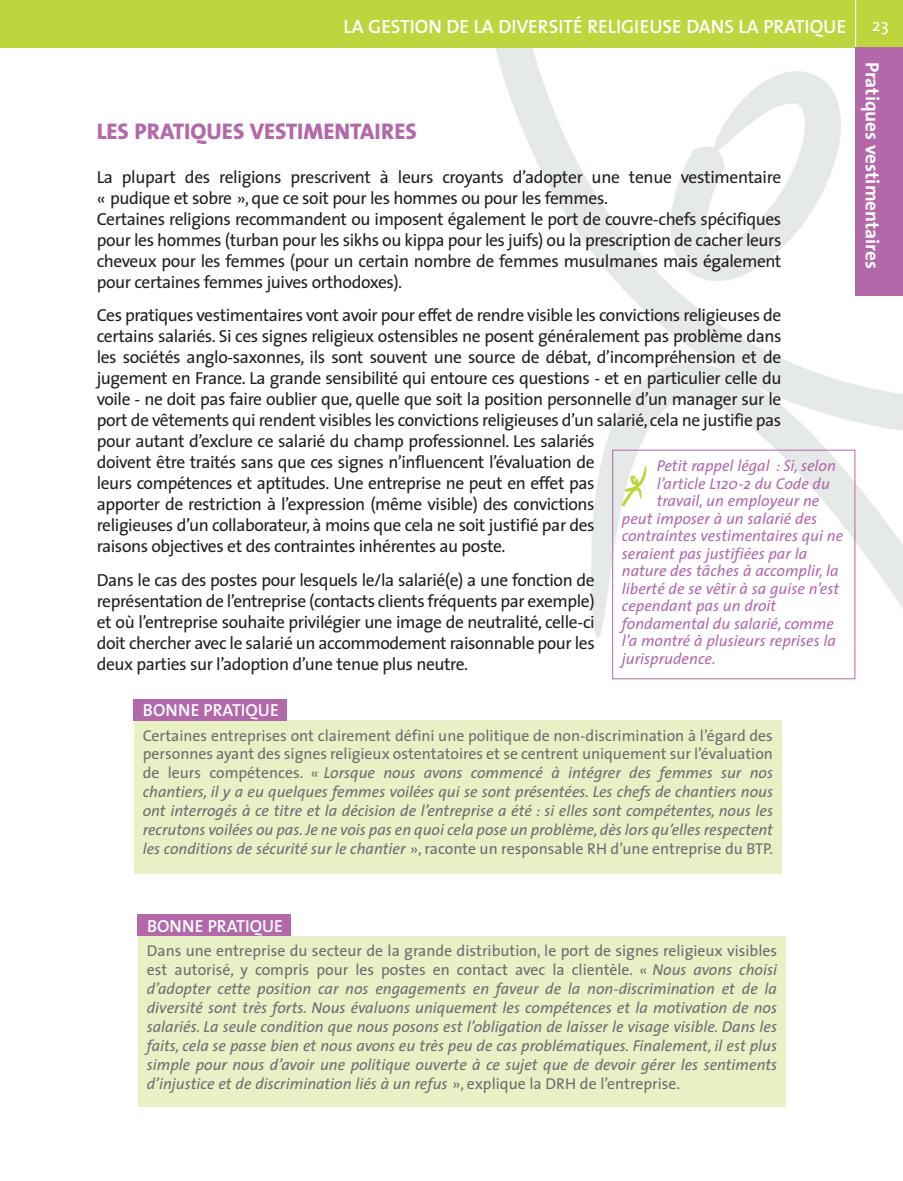
<style>
.page{position:relative;width:903px;height:1181px;background:#fff}
.page>*{position:absolute;margin:0;border:0;box-sizing:border-box;transform-origin:0 0}
.t1{font:800 22.75px "The Sans";color:#b368aa}
.t2{font:19.25px "The Sans Semi Bold Caps";color:#fff}
.t3{font:700 19.25px "The Sans";color:#fff}
.t4{font:17.5px/21px "The Sans";letter-spacing:-.025em;color:#231f20}
.t5{font:600 17.5px "The Sans";color:#fff}
.t6{font:17.5px "The Sans";color:#fff}
.t7{font:italic 15.75px/18.9px "The Sans";color:#6c6d70;text-align:justify}
.t8{font:italic 15.75px "The Sans";color:#b368aa}
.s1{font-style:normal}
</style>
<div class="page">
<img style="left:458px;top:47px;width:445px;height:625px">
<div style="left:0;top:0;width:903px;height:47px;background:#bdd63e"></div>
<hr style="left:855px;top:0;width:1px;height:47px;background:#fff">
<div style="left:856px;top:47px;width:47px;height:248px;background:#b368aa"></div>
<div style="left:612px;top:450px;width:243px;height:229px;border:1px solid #b368aa"></div>
<svg style="left:622px;top:465px;width:24px;height:41px"></svg>
<div style="left:134px;top:720px;width:648px;height:153px;background:#e8f0c5"></div>
<div style="left:133px;top:699px;width:153px;height:21px;background:#b368aa"></div>
<div style="left:138px;top:935px;width:648px;height:171px;background:#e8f0c5"></div>
<div style="left:137px;top:914px;width:153px;height:22px;background:#b368aa"></div>
<p class="t2" style="left:343px;top:15px;width:504px">LA GESTION DE LA DIVERSITÉ RELIGIEUSE DANS LA PRATIQUE</p>
<p class="t6" style="left:872px;top:19px;width:18px">23</p>
<p class="t3" style="left:880px;top:62px;width:182px;rotate:90deg">Interdits alimentaires</p>
<p class="t3" style="left:880px;top:62px;width:209px;rotate:90deg">Pratiques vestimentaires</p>
<h1 class="t1" style="left:97px;top:122px;width:322px">LES PRATIQUES VESTIMENTAIRES</h1>
<p class="t4" style="left:97px;top:168px;width:686px">La plupart des religions prescrivent à leurs croyants d’adopter une tenue vestimentaire « pudique et sobre », que ce soit pour les hommes ou pour les femmes.<br>Certaines religions recommandent ou imposent également le port de couvre-chefs spécifiques pour les hommes (turban pour les sikhs ou kippa pour les juifs) ou la prescription de cacher leurs cheveux pour les femmes (pour un certain nombre de femmes musulmanes mais également pour certaines femmes juives orthodoxes).</p>
<p class="t4" style="left:97px;top:307px;width:686px">Ces pratiques vestimentaires vont avoir pour effet de rendre visible les convictions religieuses de certains salariés. Si ces signes religieux ostensibles ne posent généralement pas problème dans les sociétés anglo-saxonnes, ils sont souvent une source de débat, d’incompréhension et de jugement en France. La grande sensibilité qui entoure ces questions - et en particulier celle du voile - ne doit pas faire oublier que, quelle que soit la position personnelle d’un manager sur le port de vêtements qui rendent visibles les convictions religieuses d’un salarié, cela ne justifie pas pour autant d’exclure ce salarié du champ professionnel. Les salariés<br>doivent être traités sans que ces signes n’influencent l’évaluation de<br>leurs compétences et aptitudes. Une entreprise ne peut en effet pas<br>apporter de restriction à l’expression (même visible) des convictions<br>religieuses d’un collaborateur, à moins que cela ne soit justifié par des<br>raisons objectives et des contraintes inhérentes au poste.</p>
<p class="t4" style="left:97px;top:571px;width:499px;text-align:justify">Dans le cas des postes pour lesquels le/la salarié(e) a une fonction de représentation de l’entreprise (contacts clients fréquents par exemple) et où l’entreprise souhaite privilégier une image de neutralité, celle-ci doit chercher avec le salarié un accommodement raisonnable pour les deux parties sur l’adoption d’une tenue plus neutre.</p>
<p class="t8" style="left:657px;top:460px;width:181px">Petit rappel légal : Si, selon</p>
<p class="t8" style="left:657px;top:477px;width:175px">l’article L120-2 du Code du</p>
<p class="t8" style="left:657px;top:495px;width:164px">travail, un employeur ne</p>
<p class="t8" style="left:622px;top:512px;width:197px">peut imposer à un salarié des</p>
<p class="t8" style="left:622px;top:530px;width:223px">contraintes vestimentaires qui ne</p>
<p class="t8" style="left:622px;top:547px;width:187px">seraient pas justifiées par la</p>
<p class="t8" style="left:622px;top:565px;width:218px">nature des tâches à accomplir, la</p>
<p class="t8" style="left:622px;top:582px;width:219px">liberté de se vêtir à sa guise n’est</p>
<p class="t8" style="left:622px;top:600px;width:156px">cependant pas un droit</p>
<p class="t8" style="left:622px;top:617px;width:214px">fondamental du salarié, comme</p>
<p class="t8" style="left:622px;top:635px;width:216px">l’a montré à plusieurs reprises la</p>
<p class="t8" style="left:622px;top:652px;width:95px">jurisprudence.</p>
<p class="t5" style="left:143px;top:703px;width:137px">BONNE PRATIQUE</p>
<p class="t7" style="left:143px;top:727px;width:632px"><span class="s1">Certaines entreprises ont clairement défini une politique de non-discrimination à l’égard des personnes ayant des signes religieux ostentatoires et se centrent uniquement sur l’évaluation de leurs compétences. «</span> Lorsque nous avons commencé à intégrer des femmes sur nos chantiers, il y a eu quelques femmes voilées qui se sont présentées. Les chefs de chantiers nous ont interrogés à ce titre et la décision de l’entreprise a été : si elles sont compétentes, nous les recrutons voilées ou pas. Je ne vois pas en quoi cela pose un problème, dès lors qu’elles respectent les conditions de sécurité sur le chantier <span class="s1">», raconte un responsable RH d’une entreprise du BTP.</span></p>
<p class="t5" style="left:147px;top:918px;width:137px">BONNE PRATIQUE</p>
<p class="t7" style="left:147px;top:943px;width:632px"><span class="s1">Dans une entreprise du secteur de la grande distribution, le port de signes religieux visibles est autorisé, y compris pour les postes en contact avec la clientèle. «</span> Nous avons choisi d’adopter cette position car nos engagements en faveur de la non-discrimination et de la diversité sont très forts. Nous évaluons uniquement les compétences et la motivation de nos salariés. La seule condition que nous posons est l’obligation de laisser le visage visible. Dans les faits, cela se passe bien et nous avons eu très peu de cas problématiques. Finalement, il est plus simple pour nous d’avoir une politique ouverte à ce sujet que de devoir gérer les sentiments d’injustice et de discrimination liés à un refus <span class="s1">», explique la DRH de l’entreprise.</span></p>
</div>
